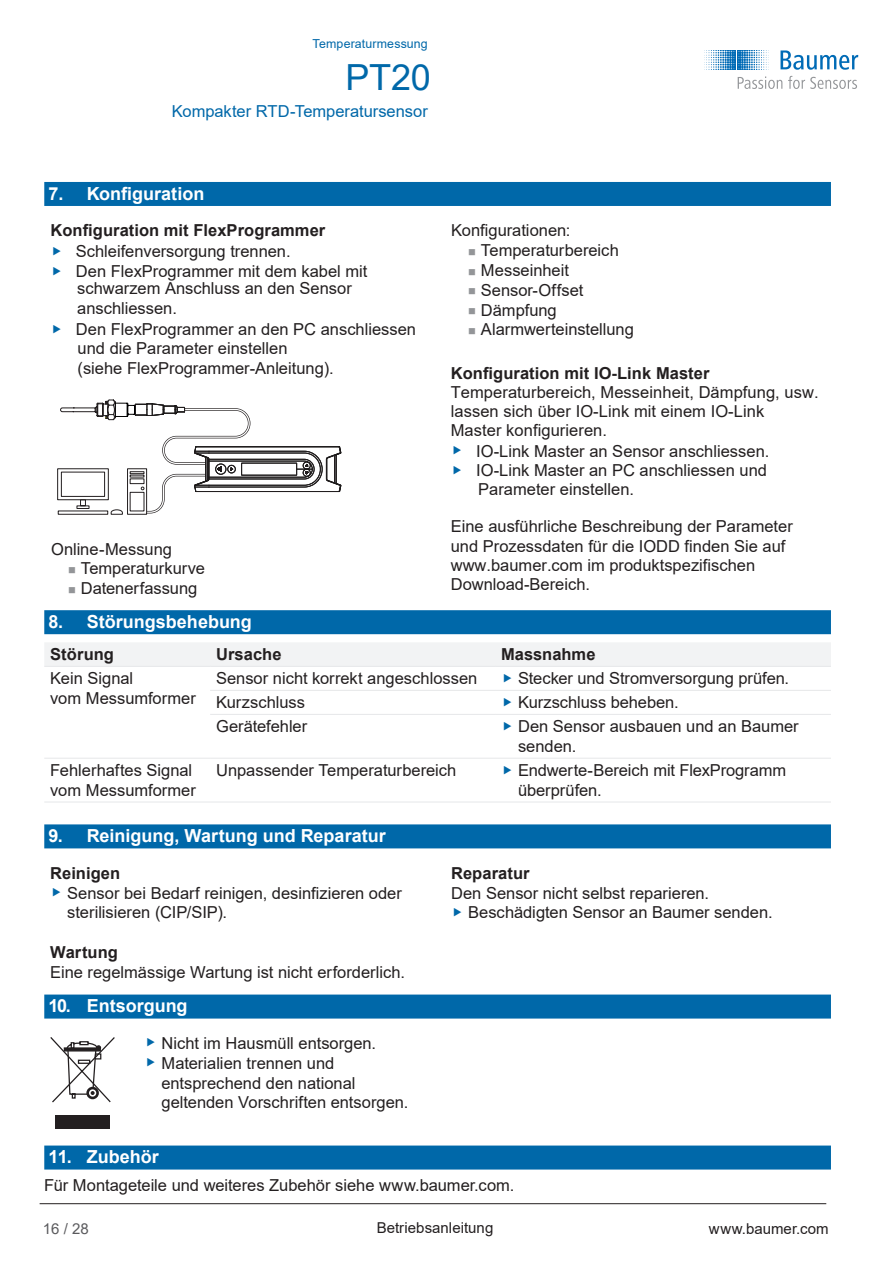
<style>
.page{position:relative;width:893px;height:1263px;background:#fff}
.page>*{position:absolute;margin:0;border:0;box-sizing:border-box;transform-origin:0 0}
.t1{font:36px "Arial";color:#0068a9}
.t2{font:700 18px "Arial";color:#fff}
.t3{font:16.5px/19.8px "Arial";color:#231f20}
.t4{font:700 16.5px/21px "Arial";letter-spacing:.005em;color:#231f20;text-align:center}
.t5{font:16.5px/19.8px "Arial";color:#231f20}
.t6{font:16.5px "Arial";color:#0068a9}
.t7{font:15px "Arial";letter-spacing:.005em;color:#231f20}
.t8{font:15px "Arial";color:#5a5a5d}
.t9{font:12.3px "Arial";letter-spacing:.01em;color:#0068a9}
.s1{font-style:inherit}
.s2{font-weight:400}
.s3{font-weight:700}
</style>
<div class="page">
<hr style="left:40px;top:1203px;width:786px;height:1px;background:#231f20">
<svg style="left:780px;top:50px;width:78px;height:20px"></svg>
<svg style="left:704px;top:50px;width:65px;height:20px"></svg>
<svg style="left:738px;top:76px;width:44px;height:13px"></svg>
<svg style="left:788px;top:76px;width:69px;height:13px"></svg>
<div style="left:44px;top:182px;width:787px;height:24px;background:#0068a9"></div>
<div style="left:44px;top:610px;width:787px;height:24px;background:#0068a9"></div>
<div style="left:44px;top:824px;width:787px;height:24px;background:#0068a9"></div>
<div style="left:44px;top:994px;width:787px;height:24px;background:#0068a9"></div>
<div style="left:44px;top:1145px;width:787px;height:24px;background:#0068a9"></div>
<svg style="left:57px;top:399px;width:285px;height:116px"></svg>
<div style="left:44px;top:643px;width:787px;height:23px;background:#f2f3f4"></div>
<hr style="left:44px;top:666px;width:166px;height:1px;background:#e6e7e9">
<hr style="left:210px;top:666px;width:285px;height:1px;background:#e6e7e9">
<hr style="left:495px;top:666px;width:336px;height:1px;background:#e6e7e9">
<hr style="left:210px;top:690px;width:285px;height:1px;background:#e6e7e9">
<hr style="left:495px;top:690px;width:336px;height:1px;background:#e6e7e9">
<hr style="left:210px;top:714px;width:285px;height:1px;background:#e6e7e9">
<hr style="left:495px;top:714px;width:336px;height:1px;background:#e6e7e9">
<hr style="left:44px;top:758px;width:166px;height:1px;background:#e6e7e9">
<hr style="left:210px;top:758px;width:285px;height:1px;background:#e6e7e9">
<hr style="left:495px;top:758px;width:336px;height:1px;background:#e6e7e9">
<hr style="left:44px;top:802px;width:166px;height:1px;background:#e6e7e9">
<hr style="left:210px;top:802px;width:285px;height:1px;background:#e6e7e9">
<hr style="left:495px;top:802px;width:336px;height:1px;background:#e6e7e9">
<div style="left:56px;top:1115px;width:54px;height:13px;background:#231f20"></div>
<svg style="left:50px;top:1037px;width:65px;height:66px"></svg>
<p class="t9" style="left:312px;top:35px;width:117px">Temperaturmessung</p>
<h1 class="t1" style="left:346px;top:52px;width:87px">PT20</h1>
<p class="t6" style="left:172px;top:100px;width:258px">Kompakter RTD-Temperatursensor</p>
<p class="t2" style="left:49px;top:181px;width:157px">7. Kon<span class="s1">fi</span>guration</p>
<p class="t4" style="left:50px;top:220px;width:276px">Konfi<span class="s1">g</span>uration mit FlexProgrammer<br><span class="s2">Schleifenversorgung trennen.</span></p>
<p class="t3" style="left:76px;top:261px;width:293px">Den FlexProgrammer mit dem <span class="s1">kabel mit</span></p>
<p class="t3" style="left:481px;top:221px;width:154px;text-indent:-30px">Ko<span class="s1">nfi</span>gurationen:<br>Temperaturbereich<br>Messeinheit<br>Sensor-Offset<br>Dämpfung<br>Alarmwerteinstellung</p>
<p class="t5" style="left:77px;top:279px;width:276px">schwarzem Anschluss an den Sensor anschliessen.</p>
<p class="t3" style="left:76px;top:320px;width:342px;line-height:19.4px">Den FlexProgrammer an den PC anschliessen und die Parameter einstellen<br>(siehe FlexProgrammer-Anleitung).</p>
<p class="t4" style="left:451px;top:363px;width:260px">Konfiguration mit IO-Link Master</p>
<p class="t3" style="left:451px;top:383px;width:369px;line-height:19px">Temperaturbereich, Messeinheit, Dämpfung, usw. lassen sich über IO-Link mit einem IO-Link<br>Master konfigurieren.</p>
<p class="t3" style="left:476px;top:442px;width:295px;line-height:19px">IO-Link Master an Sensor anschliessen.<br>IO-Link Master an PC anschliessen und<br>Parameter einstellen.</p>
<p class="t3" style="left:451px;top:517px;width:344px;line-height:19px">Eine ausführliche Beschreibung der Parameter und Prozessdaten für die IODD finden Sie auf www.baumer.com im produktspezifischen Download-Bereich.</p>
<p class="t3" style="left:81px;top:539px;width:126px;text-indent:-30px">Online-Messung<br>Temperaturkurve<br>Datenerfassung</p>
<p class="t2" style="left:49px;top:609px;width:205px">8. Störungsbehebung</p>
<p class="t4" style="left:50px;top:644px;width:65px">Störung</p>
<p class="t4" style="left:216px;top:644px;width:67px">Ursache</p>
<p class="t4" style="left:501px;top:644px;width:96px">Massnahme</p>
<p class="t3" style="left:50px;top:668px;width:147px">Kein Signal<br>vom Messumformer</p>
<p class="t3" style="left:216px;top:668px;width:263px">Sensor nicht korrekt angeschlossen</p>
<p class="t3" style="left:518px;top:668px;width:273px">Stecker und Stromversorgung prüfen.</p>
<p class="t3" style="left:216px;top:692px;width:91px">Kurzschluss</p>
<p class="t3" style="left:518px;top:692px;width:162px">Kurzschluss beheben.</p>
<p class="t3" style="left:216px;top:716px;width:93px">Gerätefehler</p>
<p class="t3" style="left:518px;top:717px;width:282px">Den Sensor ausbauen und an Baumer senden.</p>
<p class="t3" style="left:50px;top:760px;width:147px">Fehlerhaftes Signal vom Messumformer</p>
<p class="t3" style="left:216px;top:760px;width:242px">Unpassender Temperaturbereich</p>
<p class="t3" style="left:518px;top:760px;width:270px">Endwerte-Bereich mit FlexProgramm überprüfen.</p>
<p class="t2" style="left:49px;top:823px;width:339px">9. Reinigung, Wartung und Reparatur</p>
<p class="t3" style="left:67px;top:863px;width:336px;text-indent:-17px"><span class="s3">Reinigen<br></span>Sensor bei Bedarf reinigen, desin<span class="s1">fi</span>zieren oder sterilisieren (CIP/SIP).</p>
<p class="t4" style="left:50px;top:942px;width:69px">Wartung</p>
<p class="t3" style="left:50px;top:962px;width:356px">Eine regelmässige Wartung ist nicht erforderlich.</p>
<p class="t4" style="left:451px;top:863px;width:80px">Reparatur</p>
<p class="t3" style="left:468px;top:883px;width:306px;text-indent:-17px">Den Sensor nicht selbst reparieren.<br>Beschädigten Sensor an Baumer senden.</p>
<p class="t2" style="left:49px;top:993px;width:141px">10. Entsorgung</p>
<p class="t3" style="left:161px;top:1033px;width:248px">Nicht im Hausmüll entsorgen.<br>Materialien trennen und entsprechend den national geltenden Vorschriften entsorgen.</p>
<p class="t2" style="left:49px;top:1144px;width:112px">11. Zubehör</p>
<p class="t3" style="left:44px;top:1176px;width:472px">Für Montageteile und weiteres Zubehör siehe www.baumer.com.</p>
<p class="t7" style="left:377px;top:1217px;width:118px">Betriebsanleitung</p>
<p class="t8" style="left:43px;top:1218px;width:47px">16 / 28</p>
<p class="t7" style="left:709px;top:1218px;width:121px">www.baumer.com</p>
</div>
